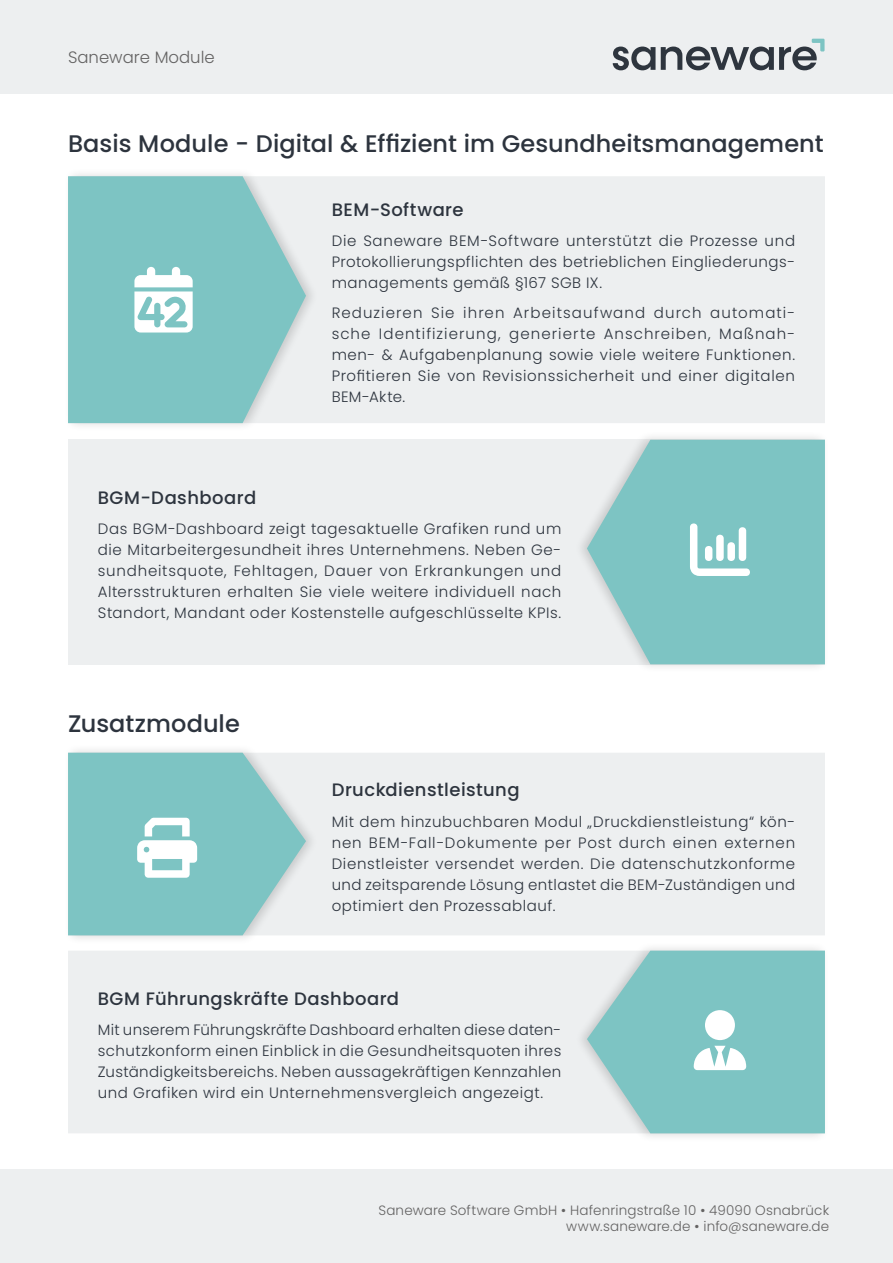
<style>
.page{position:relative;width:893px;height:1263px;background:#fff}
.page>*{position:absolute;margin:0;border:0;box-sizing:border-box;transform-origin:0 0}
.t1{font:500 24px "Poppins";color:#2d343e}
.t2{font:500 18px "Poppins";letter-spacing:.025em;color:#2d343e}
.t3{font:300 16.5px "Poppins";color:#646363}
.t4{font:300 15px/21px "Poppins";letter-spacing:.035em;color:#2d343e;text-align:justify}
.t5{font:300 13.5px/16.2px "Poppins";letter-spacing:.01em;color:#646363;text-align:right}
.s1{font-weight:400}
</style>
<div class="page">
<div style="left:0;top:0;width:893px;height:94px;background:#edeff0"></div>
<svg style="left:613px;top:47px;width:42px;height:23px"></svg>
<svg style="left:661px;top:39px;width:163px;height:31px"></svg>
<div style="left:0;top:1169px;width:893px;height:94px;background:#edeff0"></div>
<div style="left:319px;top:176px;width:506px;height:247px;background:#edeff0"></div>
<div style="left:63px;top:167px;width:256px;height:265px;background:#f6f6f6"></div>
<svg style="left:68px;top:176px;width:238px;height:247px;background:#8cc9c8"></svg>
<div style="left:319px;top:753px;width:506px;height:182px;background:#edeff0"></div>
<div style="left:63px;top:743px;width:256px;height:202px;background:#000;opacity:.16"></div>
<div style="left:68px;top:439px;width:757px;height:225px;background:#edeff0"></div>
<div style="left:574px;top:430px;width:256px;height:243px;background:#000;opacity:.16"></div>
<svg style="left:587px;top:440px;width:238px;height:224px;background:#8cc9c8"></svg>
<svg style="left:134px;top:267px;width:59px;height:65px"></svg>
<div style="left:68px;top:951px;width:507px;height:182px;background:#edeff0"></div>
<div style="left:575px;top:941px;width:255px;height:202px;background:#000;opacity:.16"></div>
<div style="left:690px;top:523px;width:60px;height:53px;background:#7dc4c3"></div>
<svg style="left:587px;top:951px;width:238px;height:182px;background:#8bc9c8"></svg>
<svg style="left:68px;top:753px;width:238px;height:182px;background:#8ac8c8"></svg>
<p class="t3" style="left:68px;top:48px;width:148px">Saneware Module</p>
<h1 class="t1" style="left:68px;top:129px;width:757px">Basis Module - Digital &amp; Effizient im Gesundheitsmanagement</h1>
<p class="t2" style="left:332px;top:199px;width:133px">BEM-Software</p>
<p class="t4" style="left:332px;top:230px;width:465px">Die Saneware BEM-Software unterstützt die Prozesse und Protokollierungspflichten des betrieblichen Eingliederungs&shy;managements gemäß §167 SGB IX.</p>
<p class="t4" style="left:332px;top:302px;width:465px">Reduzieren Sie ihren Arbeitsaufwand durch automati&shy;sche Identifizierung, generierte Anschreiben, Maßnah&shy;men- &amp; Aufgabenplanung sowie viele weitere Funktionen.<br>Profitieren Sie von Revisionssicherheit und einer digitalen BEM-Akte.</p>
<p class="t2" style="left:98px;top:487px;width:160px">BGM-Dashboard</p>
<p class="t4" style="left:98px;top:518px;width:465px">Das BGM-Dashboard zeigt tagesaktuelle Grafiken rund um die Mitarbeitergesundheit ihres Unternehmens. Neben Ge&shy;sundheitsquote, Fehltagen, Dauer von Erkrankungen und Altersstrukturen erhalten Sie viele weitere individuell nach Standort, Mandant oder Kostenstelle aufgeschlüsselte KPIs.</p>
<h1 class="t1" style="left:68px;top:531px;width:742px">Automatischer Briefversand für den optimierten BEM-Prozess</h1>
<h1 class="t1" style="left:68px;top:709px;width:173px">Zusatzmodule</h1>
<p class="t2" style="left:332px;top:780px;width:189px">Druckdienstleistung</p>
<p class="t4" style="left:332px;top:811px;width:465px">Mit dem hinzubuchbaren Modul „Druckdienstleistung“ kön&shy;nen BEM-Fall-Dokumente per Post durch einen externen Dienstleister versendet werden. Die datenschutzkonforme und zeitsparende Lösung entlastet die BEM-Zuständigen und optimiert den Prozessablauf.</p>
<p class="t2" style="left:98px;top:988px;width:303px">BGM Führungskräfte Dashboard</p>
<p class="t4" style="left:98px;top:1019px;width:465px">Mit unserem Führungskräfte Dashboard erhalten diese daten&shy;schutzkonform einen Einblick in die Gesundheitsquoten ihres Zuständigkeitsbereichs. Neben aussagekräftigen Kennzahlen und Grafiken wird ein Unternehmensvergleich angezeigt.</p>
<p class="t5" style="left:378px;top:1202px;width:452px">Saneware Software GmbH <span class="s1">•</span> Hafenringstraße 10 <span class="s1">•</span> 49090 Osnabrück www.saneware.de <span class="s1">•</span> info@saneware.de</p>
</div>
